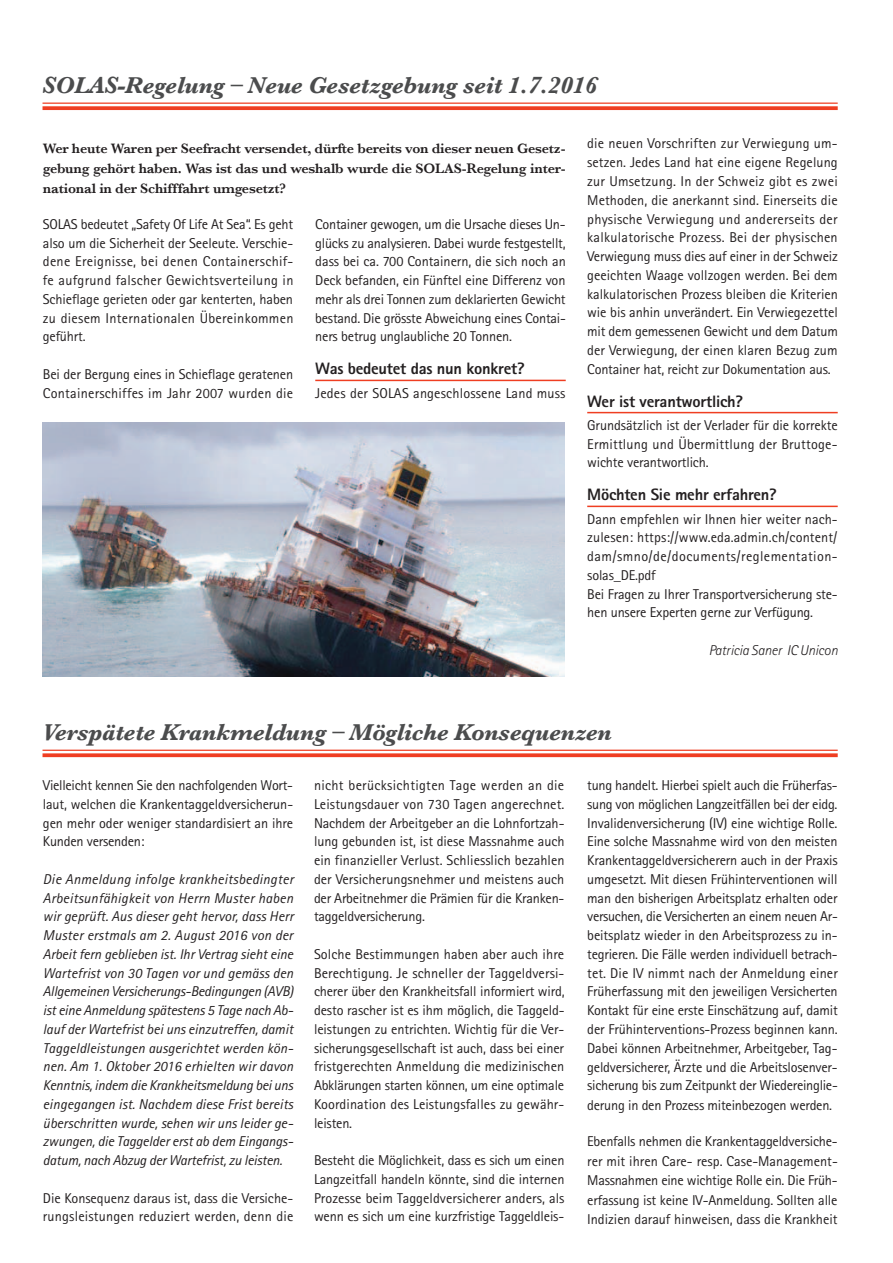
<style>
.page{position:relative;width:893px;height:1263px;background:#fff}
.page>*{position:absolute;margin:0;border:0;box-sizing:border-box;transform-origin:0 0}
.t1{font:italic 700 24px "Baskerville";letter-spacing:-.015em;color:#4b4c4d}
.t2{font:800 16.5px "Rotis Sans Serif";letter-spacing:-.015em;color:#231f20}
.t3{font:14.25px/18.8px "Rotis Sans Serif";letter-spacing:-.005em;color:#231f20;text-align:justify}
.t4{font:italic 14.25px/18.8px "Rotis Sans Serif";letter-spacing:-.015em;color:#231f20;text-align:justify}
.t5{font:600 14.25px/20.2px "Baskerville";letter-spacing:-.01em;color:#231f20;text-align:justify}
.t6{font:14.25px/18.8px "Rotis Sans Serif";letter-spacing:.015em;color:#231f20}
.t7{font:italic 300 14.25px "Rotis Sans Serif";letter-spacing:-.01em;color:#231f20}
</style>
<div class="page">
<hr style="left:43px;top:103px;width:795px;height:1px;background:#ef3e22">
<svg style="left:43px;top:106px;width:795px;height:4px;background:#f04c32"></svg>
<hr style="left:315px;top:380px;width:251px;height:1px;background:#ef3e22">
<hr style="left:587px;top:412px;width:251px;height:1px;background:#ef3e22">
<hr style="left:587px;top:506px;width:251px;height:1px;background:#ef3e22">
<hr style="left:43px;top:750px;width:795px;height:1px;background:#ef3e22">
<svg style="left:43px;top:753px;width:795px;height:4px;background:#f05037"></svg>
<img style="left:43px;top:422px;width:521px;height:255px">
<h1 class="t1" style="left:43px;top:71px;width:556px">SOLAS-Regelung – Neue Gesetzgebung seit 1.7.2016</h1>
<p class="t5" style="left:43px;top:138px;width:524px">Wer heute Waren per Seefracht versendet, dürfte bereits von dieser neuen Gesetz&shy;gebung gehört haben. Was ist das und weshalb wurde die SOLAS-Regelung inter&shy;national in der Schifffahrt umgesetzt?</p>
<p class="t3" style="left:43px;top:214px;width:252px">SOLAS bedeutet „Safety Of Life At Sea“. Es geht also um die Sicherheit der Seeleute. Verschie&shy;dene Ereignisse, bei denen Containerschif&shy;fe aufgrund falscher Gewichtsverteilung in Schieflage gerieten oder gar kenterten, haben zu diesem Internationalen Übereinkommen geführt.</p>
<p class="t3" style="left:43px;top:365px;width:252px">Bei der Bergung eines in Schieflage geratenen<br>Containerschiffes im Jahr 2007 wurden die</p>
<p class="t3" style="left:315px;top:214px;width:252px">Container gewogen, um die Ursache dieses Un&shy;glücks zu analysieren. Dabei wurde festgestellt, dass bei ca. 700 Containern, die sich noch an Deck befanden, ein Fünftel eine Differenz von mehr als drei Tonnen zum deklarierten Gewicht bestand. Die grösste Abweichung eines Contai&shy;ners betrug unglaubliche 20 Tonnen.</p>
<p class="t2" style="left:315px;top:358px;width:211px">Was bedeutet das nun konkret?</p>
<p class="t3" style="left:315px;top:383px;width:252px">Jedes der SOLAS angeschlossene Land muss</p>
<p class="t3" style="left:587px;top:134px;width:252px">die neuen Vorschriften zur Verwiegung um&shy;setzen. Jedes Land hat eine eigene Regelung zur Umsetzung. In der Schweiz gibt es zwei Methoden, die anerkannt sind. Einerseits die physische Verwiegung und andererseits der kalkulatorische Prozess. Bei der physischen Verwiegung muss dies auf einer in der Schweiz geeichten Waage vollzogen werden. Bei dem kalkulatorischen Prozess bleiben die Kriterien wie bis anhin unverändert. Ein Verwiegezettel mit dem gemessenen Gewicht und dem Datum der Verwiegung, der einen klaren Bezug zum Container hat, reicht zur Dokumentation aus.</p>
<p class="t2" style="left:587px;top:390px;width:157px">Wer ist verantwortlich?</p>
<p class="t3" style="left:587px;top:415px;width:252px">Grundsätzlich ist der Verlader für die korrekte Ermittlung und Übermittlung der Bruttoge&shy;wichte verantwortlich.</p>
<p class="t2" style="left:587px;top:484px;width:191px">Möchten Sie mehr erfahren?</p>
<p class="t3" style="left:587px;top:509px;width:252px;text-align:left">Dann empfehlen wir Ihnen hier weiter nach&shy;zulesen: https://www.eda.admin.ch/content/ dam/smno/de/documents/reglementation&shy;solas_DE.pdf<br>Bei Fragen zu Ihrer Transportversicherung ste&shy;hen unsere Experten gerne zur Verfügung.</p>
<p class="t7" style="left:709px;top:642px;width:131px">Patricia Saner IC Unicon</p>
<h1 class="t1" style="left:43px;top:718px;width:571px">Verspätete Krankmeldung – Mögliche Konsequenzen</h1>
<p class="t3" style="left:314px;top:776px;width:252px">nicht berücksichtigten Tage werden an die Leistungsdauer von 730 Tagen angerechnet.<br>Nachdem der Arbeitgeber an die Lohnfortzah&shy;lung gebunden ist, ist diese Massnahme auch ein finanzieller Verlust. Schliesslich bezahlen der Versicherungsnehmer und meistens auch der Arbeitnehmer die Prämien für die Kranken&shy;taggeldversicherung.</p>
<p class="t3" style="left:314px;top:944px;width:252px">Solche Bestimmungen haben aber auch ihre Berechtigung. Je schneller der Taggeldversi&shy;cherer über den Krankheitsfall informiert wird, desto rascher ist es ihm möglich, die Taggeld&shy;leistungen zu entrichten. Wichtig für die Ver&shy;sicherungsgesellschaft ist auch, dass bei einer fristgerechten Anmeldung die medizinischen Abklärungen starten können, um eine optimale Koordination des Leistungsfalles zu gewähr&shy;leisten.</p>
<p class="t3" style="left:314px;top:1151px;width:252px">Besteht die Möglichkeit, dass es sich um einen Langzeitfall handeln könnte, sind die internen Prozesse beim Taggeldversicherer anders, als wenn es sich um eine kurzfristige Taggeldleis-</p>
<p class="t3" style="left:43px;top:776px;width:252px">Vielleicht kennen Sie den nachfolgenden Wort&shy;laut, welchen die Krankentaggeldversicherun&shy;gen mehr oder weniger standardisiert an ihre Kunden versenden:</p>
<p class="t4" style="left:43px;top:870px;width:252px">Die Anmeldung infolge krankheitsbedingter Arbeitsunfähigkeit von Herrn Muster haben wir geprüft. Aus dieser geht hervor, dass Herr Muster erstmals am 2. August 2016 von der Arbeit fern geblieben ist. Ihr Vertrag sieht eine Wartefrist von 30 Tagen vor und gemäss den Allgemeinen Versicherungs-Bedingungen (AVB) ist eine Anmeldung spätestens 5 Tage nach Ab&shy;lauf der Wartefrist bei uns einzutreffen, damit Taggeldleistungen ausgerichtet werden kön&shy;nen. Am 1. Oktober 2016 erhielten wir davon Kenntnis, indem die Krankheitsmeldung bei uns eingegangen ist. Nachdem diese Frist bereits überschritten wurde, sehen wir uns leider ge&shy;zwungen, die Taggelder erst ab dem Eingangs&shy;datum, nach Abzug der Wartefrist, zu leisten.</p>
<p class="t6" style="left:43px;top:1188px;width:252px">Die Konsequenz daraus ist, dass die Versiche&shy;rungsleistungen reduziert werden, denn die</p>
<p class="t3" style="left:587px;top:776px;width:252px">tung handelt. Hierbei spielt auch die Früherfas&shy;sung von möglichen Langzeitfällen bei der eidg.<br>Invalidenversicherung (IV) eine wichtige Rolle.<br>Eine solche Massnahme wird von den meisten Krankentaggeldversicherern auch in der Praxis umgesetzt. Mit diesen Frühinterventionen will man den bisherigen Arbeitsplatz erhalten oder versuchen, die Versicherten an einem neuen Ar&shy;beitsplatz wieder in den Arbeitsprozess zu in&shy;tegrieren. Die Fälle werden individuell betrach&shy;tet. Die IV nimmt nach der Anmeldung einer Früherfassung mit den jeweiligen Versicherten Kontakt für eine erste Einschätzung auf, damit der Frühinterventions-Prozess beginnen kann.<br>Dabei können Arbeitnehmer, Arbeitgeber, Tag&shy;geldversicherer, Ärzte und die Arbeitslosenver&shy;sicherung bis zum Zeitpunkt der Wiedereinglie&shy;derung in den Prozess miteinbezogen werden.</p>
<p class="t3" style="left:587px;top:1132px;width:252px;line-height:19.5px">Ebenfalls nehmen die Krankentaggeldversiche&shy;rer mit ihren Care- resp. Case-Management-Massnahmen eine wichtige Rolle ein. Die Früh&shy;erfassung ist keine IV-Anmeldung. Sollten alle Indizien darauf hinweisen, dass die Krankheit</p>
</div>
